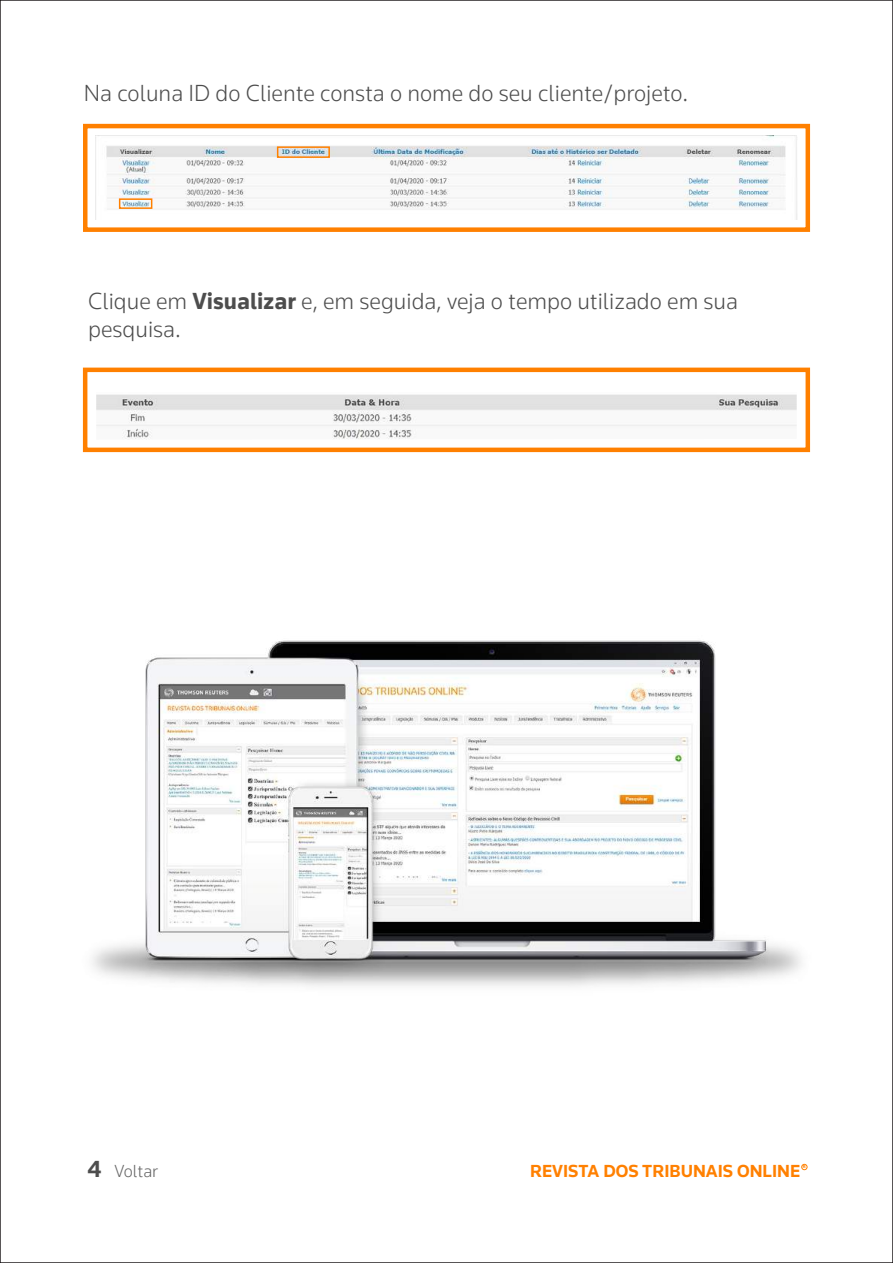
<style>
.page{position:relative;width:893px;height:1263px;background:#fff}
.page>*{position:absolute;margin:0;border:0;box-sizing:border-box;transform-origin:0 0}
.t1{font:300 24px/28.8px "Knowledge 2017";color:#4d4d4d}
.t2{font:700 18px "Knowledge 2017";color:#ff8000}
.t3{font:300 18px "Knowledge 2017";letter-spacing:-.005em;color:#666}
.t4{font:700 4.5px "Knowledge 2017";color:#ff8000}
.s1{font-weight:700}
.s2{font-weight:700;font-size:24px;color:#4d4d4d}
</style>
<div class="page">
<svg style="left:801px;top:1164px;width:6px;height:6px"></svg>
<img style="left:92px;top:640px;width:709px;height:347px">
<div style="left:83px;top:368px;width:727px;height:84px;border:4px solid #ff8000"></div>
<img style="left:96px;top:394px;width:701px;height:45px">
<div style="left:83px;top:124px;width:727px;height:108px;border:4px solid #ff8000"></div>
<img style="left:106px;top:136px;width:691px;height:84px">
<div style="left:119px;top:198px;width:33px;height:11px;border:2px solid #ff8000"></div>
<div style="left:277px;top:146px;width:53px;height:12px;border:2px solid #ff8000"></div>
<p class="t1" style="left:84px;top:78px;width:606px">Na coluna ID do Cliente consta o nome do seu cliente/projeto.</p>
<p class="t1" style="left:88px;top:286px;width:651px">Clique em <span class="s1">Visualizar</span> e, em seguida, veja o tempo utilizado em sua pesquisa.</p>
<p class="t3" style="left:87px;top:1160px;width:72px"><span class="s2">4</span> Voltar</p>
<p class="t2" style="left:530px;top:1160px;width:272px">REVISTA DOS TRIBUNAIS ONLINE</p>
<p class="t4" style="left:803px;top:1164px;width:5px">R</p>
</div>
